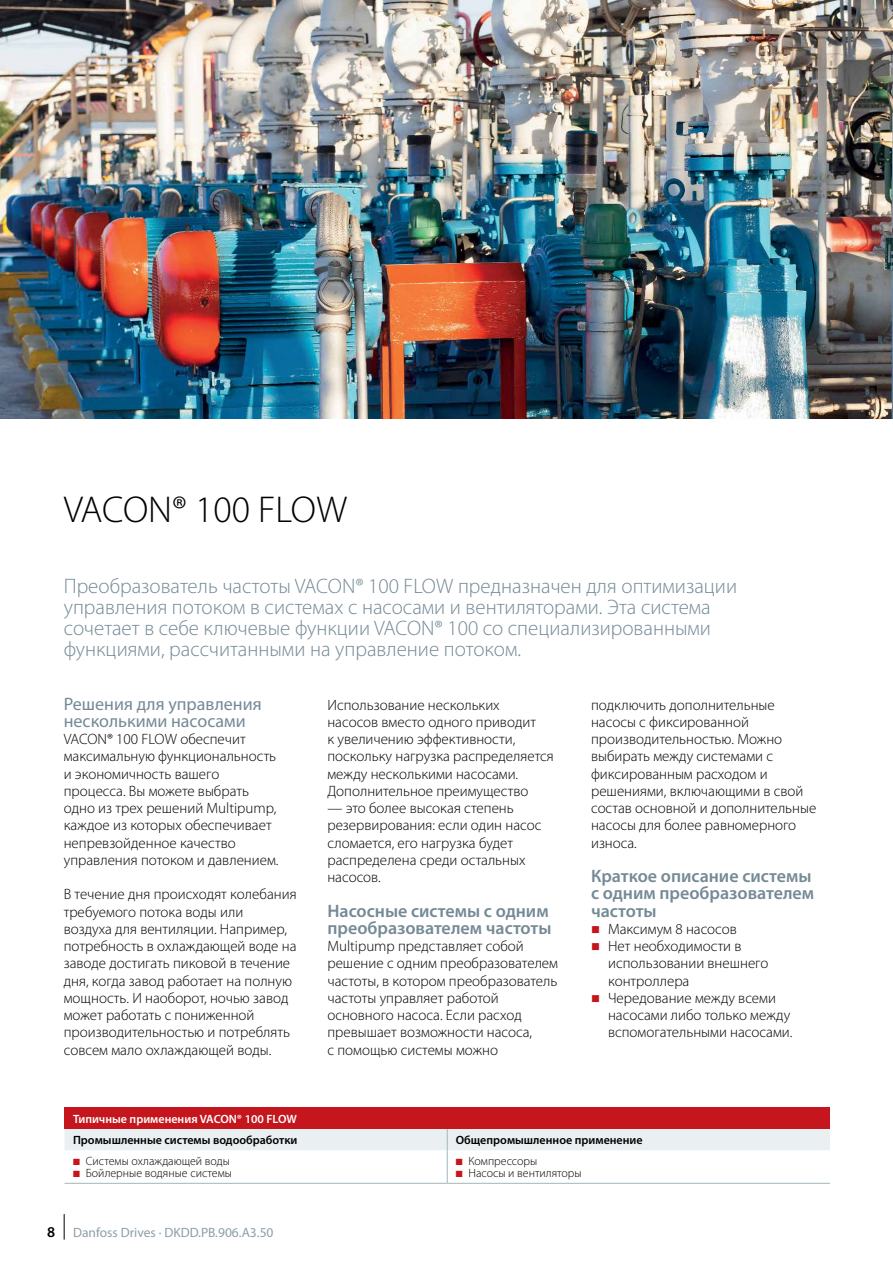
<style>
.page{position:relative;width:893px;height:1263px;background:#fff}
.page>*{position:absolute;margin:0;border:0;box-sizing:border-box;transform-origin:0 0}
.t1{font:300 37.5px "Myriad Pro";color:#000}
.t2{font:300 21px/21px "Myriad Pro";color:#748a96}
.t3{font:600 18px/17.2px "Myriad Pro";color:#748a96}
.t4{font:18px/17.2px "Myriad Pro";color:#748a96}
.t5{font:300 15px/17.2px "Myriad Pro";color:#000}
.t6{font:13.5px "Myriad Pro";color:#8b9faa}
.t7{font:300 12px "Myriad Pro";color:#000}
.t8{font:600 12px "Myriad Pro";color:#000}
.t9{font:600 12px "Myriad Pro";color:#fff}
.s1{color:#c4161c}
.s2{font-weight:600;font-size:15px;color:#000}
</style>
<div class="page">
<img style="left:0;top:0;width:893px;height:419px">
<div style="left:65px;top:1108px;width:765px;height:21px;background:#c4161c"></div>
<hr style="left:65px;top:1183px;width:382px;height:1px;background:#a4b5bf">
<hr style="left:447px;top:1183px;width:383px;height:1px;background:#a4b5bf">
<div style="left:65px;top:1129px;width:765px;height:21px;background:#eaeff2"></div>
<hr style="left:447px;top:1150px;width:1px;height:33px;background:#a4b5bf">
<svg style="left:64px;top:1214px;width:1px;height:25px"></svg>
<h1 class="t1" style="left:64px;top:489px;width:285px">VACON® 100 FLOW</h1>
<p class="t2" style="left:64px;top:576px;width:675px">Преобразователь частоты VACON® 100 FLOW предназначен для оптимизации управления потоком в системах с насосами и вентиляторами. Эта система сочетает в себе ключевые функции VACON® 100 со специализированными функциями, рассчитанными на управление потоком.</p>
<p class="t4" style="left:64px;top:695px;width:199px">Решения для управления несколькими насосами</p>
<p class="t5" style="left:64px;top:731px;width:216px">VACON® 100 FLOW обеспечит максимальную функциональность и экономичность вашего процесса. Вы можете выбрать одно из трех решений Multipump, каждое из которых обеспечивает непревзойденное качество управления потоком и давлением.</p>
<p class="t5" style="left:64px;top:886px;width:234px">В течение дня происходят колебания требуемого потока воды или<br>воздуха для вентиляции. Например, потребность в охлаждающей воде на заводе достигать пиковой в течение дня, когда завод работает на полную мощность. И наоборот, ночью завод может работать с пониженной производительностью и потреблять совсем мало охлаждающей воды.</p>
<p class="t5" style="left:327px;top:696px;width:228px">Использование нескольких насосов вместо одного приводит<br>к увеличению эффективности, поскольку нагрузка распределяется между несколькими насосами.<br>Дополнительное преимущество</p>
<p class="t5" style="left:327px;top:800px;width:215px">— это более высокая степень резервирования: если один насос сломается, его нагрузка будет распределена среди остальных насосов.</p>
<p class="t3" style="left:327px;top:902px;width:225px">Насосные системы с одним преобразователем частоты</p>
<p class="t5" style="left:327px;top:938px;width:232px">Multipump представляет собой решение с одним преобразователем частоты, в котором преобразователь частоты управляет работой основного насоса. Если расход превышает возможности насоса,<br>с помощью системы можно</p>
<p class="t5" style="left:591px;top:696px;width:227px">подключить дополнительные насосы с фиксированной производительностью. Можно выбирать между системами с фиксированным расходом и решениями, включающими в свой состав основной и дополнительные насосы для более равномерного износа.</p>
<p class="t3" style="left:591px;top:868px;width:225px">Краткое описание системы с одним преобразователем частоты</p>
<p class="t5" style="left:608px;top:920px;width:186px">Максимум 8 насосов<br>Нет необходимости в использовании внешнего контроллера<br>Чередование между всеми насосами либо только между вспомогательными насосами.</p>
<p class="t9" style="left:73px;top:1112px;width:225px">Типичные применения VACON® 100 FLOW</p>
<p class="t8" style="left:73px;top:1133px;width:226px">Промышленные системы водообработки</p>
<p class="t8" style="left:456px;top:1133px;width:188px">Общепромышленное применение</p>
<p class="t7" style="left:73px;top:1155px;width:158px"><span class="s1">■</span> Системы охлаждающей воды</p>
<p class="t7" style="left:73px;top:1167px;width:160px"><span class="s1">■</span> Бойлерные водяные системы</p>
<p class="t7" style="left:456px;top:1155px;width:83px"><span class="s1">■</span> Компрессоры</p>
<p class="t7" style="left:456px;top:1167px;width:127px"><span class="s1">■</span> Насосы и вентиляторы</p>
<p class="t6" style="left:47px;top:1225px;width:228px"><span class="s2">8</span> Danfoss Drives · DKDD.PB.906.A3.50</p>
</div>
